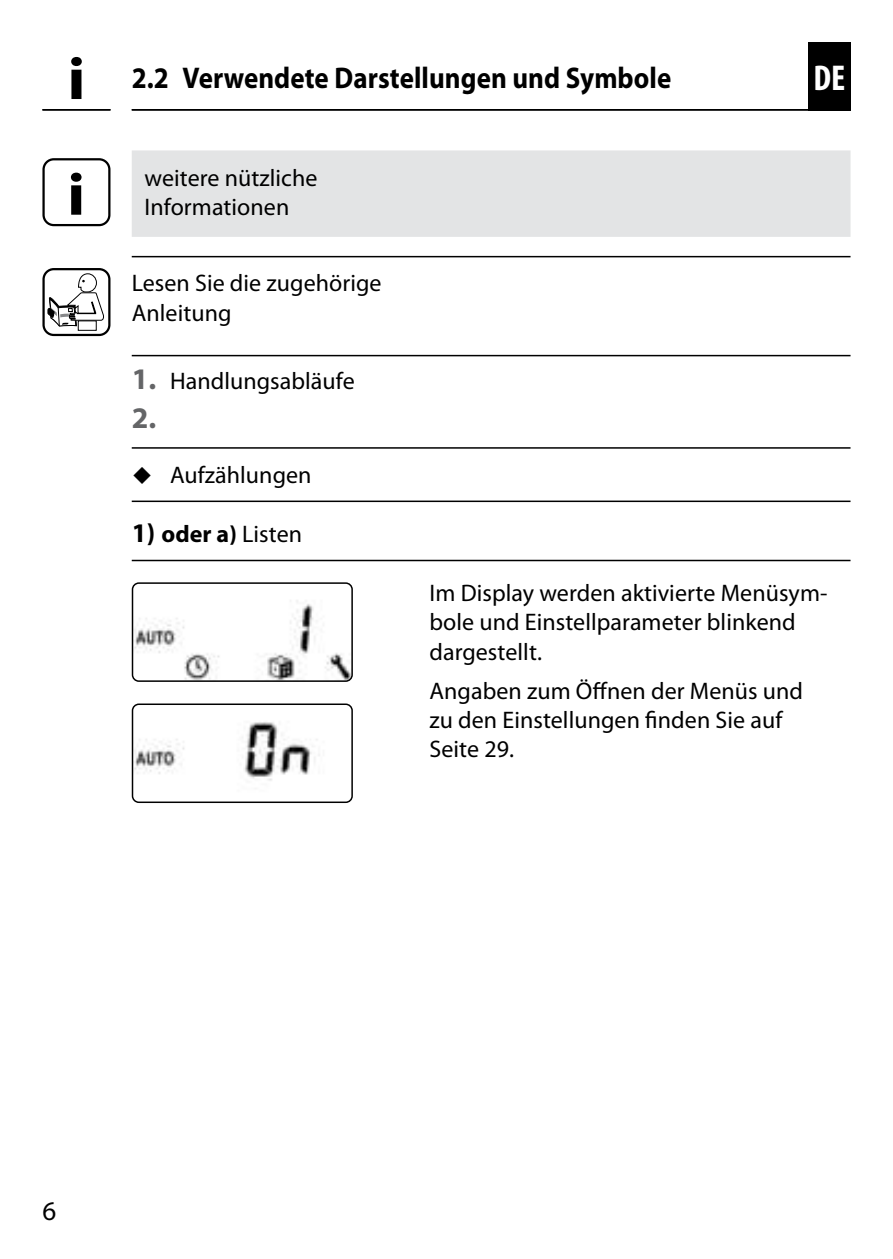
<style>
.page{position:relative;width:893px;height:1259px;background:#fff}
.page>*{position:absolute;margin:0;border:0;box-sizing:border-box;transform-origin:0 0}
.t1{font:700 60px/115.8px "Myriad Pro";color:#000;scale:1.1 1}
.t2{font:700 condensed 36px "Myriad Pro";color:#fff}
.t3{font:700 30px "Myriad Pro";letter-spacing:.005em;color:#000;scale:.9 1}
.t4{font:700 30px "Myriad Pro";color:#646567}
.t5{font:27px "Myriad Pro";color:#000}
.t6{font:24px/29.4px "Myriad Pro";letter-spacing:.005em;color:#000}
.t7{font:700 24px "Myriad Pro";color:#000}
.s1{font-weight:700;font-size:30px;color:#646567}
.s2{font-size:27px}
.s3{font-weight:400}
</style>
<div class="page">
<hr style="left:132px;top:109px;width:719px;height:2px;background:#000">
<div style="left:808px;top:42px;width:42px;height:69px;background:#000"></div>
<hr style="left:42px;top:109px;width:68px;height:2px;background:#000">
<div style="left:132px;top:150px;width:718px;height:87px;background:#e3e4e5"></div>
<hr style="left:132px;top:256px;width:718px;height:1px;background:#000">
<hr style="left:132px;top:355px;width:718px;height:1px;background:#000">
<div style="left:42px;top:158px;width:68px;height:68px;border:2px solid #000;border-radius:10px"></div>
<div style="left:78px;top:320px;width:19px;height:11px;border:1px solid #000"></div>
<svg style="left:48px;top:273px;width:56px;height:53px"></svg>
<div style="left:42px;top:268px;width:68px;height:68px;border:2px solid #000;border-radius:10px"></div>
<hr style="left:132px;top:447px;width:718px;height:2px;background:#000">
<hr style="left:132px;top:500px;width:718px;height:2px;background:#000">
<hr style="left:132px;top:560px;width:718px;height:1px;background:#000">
<img style="left:132px;top:584px;width:219px;height:96px">
<div style="left:132px;top:582px;width:221px;height:100px;border:1px solid #000;border-radius:6px"></div>
<img style="left:132px;top:705px;width:219px;height:96px">
<div style="left:132px;top:703px;width:221px;height:100px;border:1px solid #000;border-radius:6px"></div>
<h1 class="t1" style="left:67px;top:23px;width:18px">i i</h1>
<p class="t3" style="left:132px;top:62px;width:601px">2.2 Verwendete Darstellungen und Symbole</p>
<h2 class="t2" style="left:813px;top:57px;width:33px">DE</h2>
<p class="t6" style="left:144px;top:164px;width:174px">weitere nützliche<br>Informationen</p>
<p class="t6" style="left:132px;top:270px;width:251px">Lesen Sie die zugehörige<br>Anleitung</p>
<p class="t6" style="left:132px;top:367px;width:224px"><span class="s1">1.</span> Handlungsabläufe</p>
<p class="t4" style="left:132px;top:402px;width:26px">2.</p>
<p class="t6" style="left:170px;top:461px;width:143px">Aufzählungen</p>
<p class="t7" style="left:132px;top:521px;width:172px"><span class="s2">1)</span> oder a) <span class="s3">Listen</span></p>
<p class="t6" style="left:429px;top:579px;width:399px">Im Display werden aktivierte Menüsym&shy;bole und Einstellparameter blinkend dargestellt.</p>
<p class="t6" style="left:429px;top:677px;width:375px">Angaben zum Öffnen der Menüs und zu den Einstellungen finden Sie auf<br>Seite 29.</p>
<p class="t5" style="left:43px;top:1197px;width:15px">6</p>
</div>
